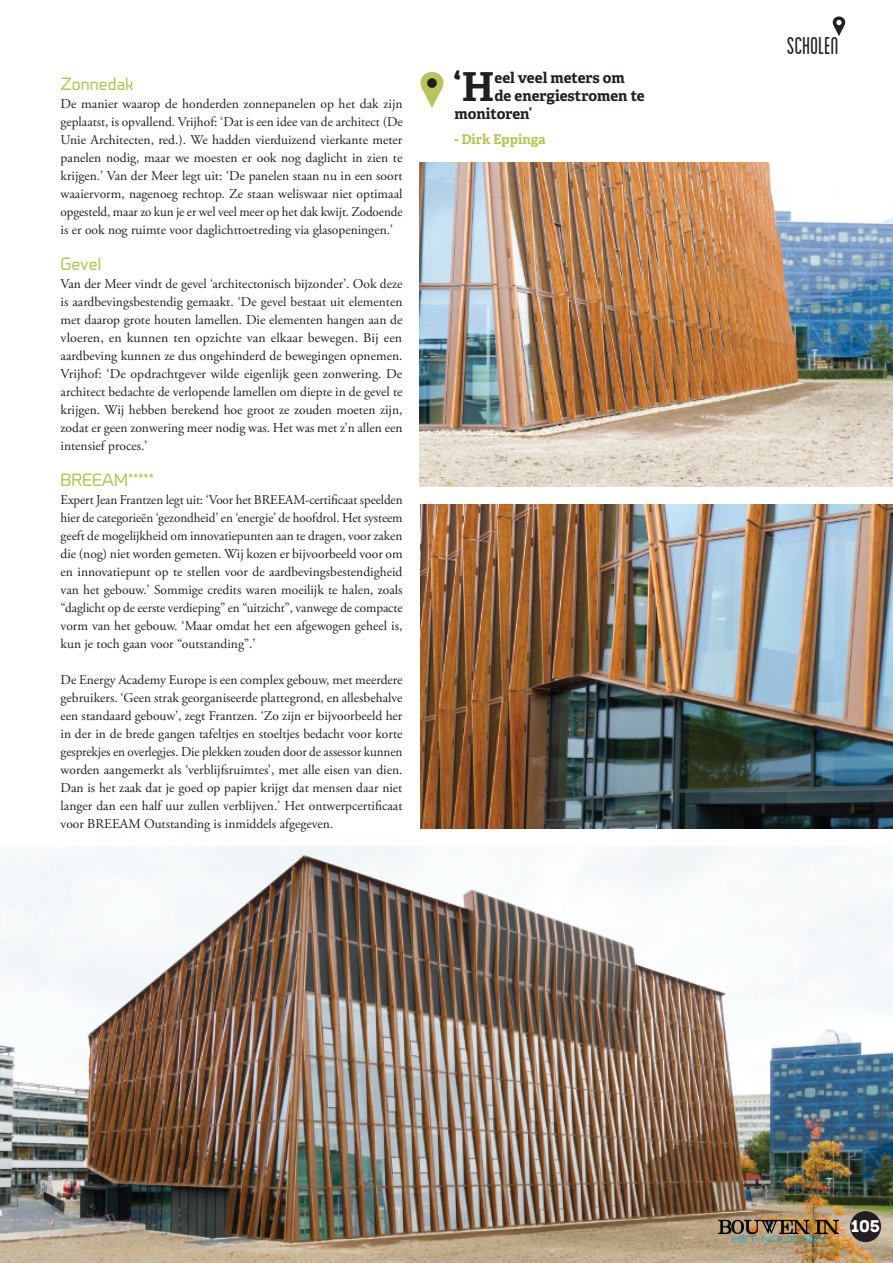
<style>
.page{position:relative;width:893px;height:1263px;background:#fff}
.page>*{position:absolute;margin:0;border:0;box-sizing:border-box;transform-origin:0 0}
.Quotes{font:700 39.9px "Adelle Basic";color:#231f20}
.t1{font:condensed 25.5px "Blanch";color:#231f20}
.t2{font:18px "Archive";color:#fff}
.Article_headings{font:16.5px "Prime";color:#b6c555}
.Quotes-2{font:700 15px "Adelle Basic";color:#231f20}
.Main_Paragraphs{font:13.5px/18px "Adobe Garamond Pro";color:#231f20;text-align:justify}
.Quotes-3{font:700 13.5px "Adelle Basic";color:#b6c555}
</style>
<div class="page">
<img style="left:0;top:846px;width:893px;height:417px">
<img style="left:420px;top:504px;width:473px;height:324px">
<img style="left:419px;top:162px;width:474px;height:324px">
<svg style="left:420px;top:72px;width:23px;height:36px"></svg>
<div style="left:427px;top:78px;width:10px;height:10px;background:#231f20;border-radius:50%"></div>
<svg style="left:833px;top:16px;width:12px;height:20px"></svg>
<svg style="left:836px;top:20px;width:6px;height:5px"></svg>
<img style="left:718px;top:1220px;width:121px;height:22px">
<div style="left:850px;top:1211px;width:31px;height:31px;background:#231f20;border-radius:50%"></div>
<p class="Article_headings" style="left:61px;top:74px;width:74px">Zonnedak</p>
<p class="Main_Paragraphs" style="left:61px;top:95px;width:344px">De manier waarop de honderden zonnepanelen op het dak zijn geplaatst, is opvallend. Vrijhof: ‘Dat is een idee van de architect (De Unie Architecten, red.). We hadden vierduizend vierkante meter panelen nodig, maar we moesten er ook nog daglicht in zien te krijgen.’ Van der Meer legt uit: ‘De panelen staan nu in een soort waaiervorm, nagenoeg rechtop. Ze staan weliswaar niet optimaal opgesteld, maar zo kun je er wel veel meer op het dak kwijt. Zodoende is er ook nog ruimte voor daglichttoetreding via glasopeningen.’</p>
<p class="Article_headings" style="left:61px;top:254px;width:42px">Gevel</p>
<p class="Main_Paragraphs" style="left:61px;top:275px;width:343px">Van der Meer vindt de gevel ‘architectonisch bijzonder’. Ook deze is aardbevingsbestendig gemaakt. ‘De gevel bestaat uit elementen met daarop grote houten lamellen. Die elementen hangen aan de vloeren, en kunnen ten opzichte van elkaar bewegen. Bij een aardbeving kunnen ze dus ongehinderd de bewegingen opnemen.<br>Vrijhof: ‘De opdrachtgever wilde eigenlijk geen zonwering. De architect bedachte de verlopende lamellen om diepte in de gevel te krijgen. Wij hebben berekend hoe groot ze zouden moeten zijn, zodat er geen zonwering meer nodig was. Het was met z’n allen een intensief proces.’</p>
<p class="Article_headings" style="left:61px;top:470px;width:95px">BREEAM*****</p>
<p class="Main_Paragraphs" style="left:61px;top:491px;width:344px">Expert Jean Frantzen legt uit: ‘Voor het BREEAM-certificaat speelden hier de categorieën ‘gezondheid’ en ‘energie’ de hoofdrol. Het systeem geeft de mogelijkheid om innovatiepunten aan te dragen, voor zaken die (nog) niet worden gemeten. Wij kozen er bijvoorbeeld voor om en innovatiepunt op te stellen voor de aardbevingsbestendigheid van het gebouw.’ Sommige credits waren moeilijk te halen, zoals “daglicht op de eerste verdieping” en “uitzicht”, vanwege de compacte vorm van het gebouw. ‘Maar omdat het een afgewogen geheel is, kun je toch gaan voor “outstanding”.’</p>
<p class="Main_Paragraphs" style="left:61px;top:671px;width:344px">De Energy Academy Europe is een complex gebouw, met meerdere gebruikers. ‘Geen strak georganiseerde plattegrond, en allesbehalve een standaard gebouw’, zegt Frantzen. ‘Zo zijn er bijvoorbeeld her in der in de brede gangen tafeltjes en stoeltjes bedacht voor korte gesprekjes en overlegjes. Die plekken zouden door de assessor kunnen worden aangemerkt als ‘verblijfsruimtes’, met alle eisen van dien.<br>Dan is het zaak dat je goed op papier krijgt dat mensen daar niet langer dan een half uur zullen verblijven.’ Het ontwerpcertificaat voor BREEAM Outstanding is inmiddels afgegeven.</p>
<p class="Quotes" style="left:453px;top:62px;width:43px">‘H</p>
<p class="Quotes-2" style="left:494px;top:68px;width:132px">eel veel meters om</p>
<p class="Quotes-2" style="left:494px;top:86px;width:152px">de energiestromen te</p>
<p class="Quotes-2" style="left:454px;top:104px;width:79px">monitoren’</p>
<p class="Quotes-3" style="left:454px;top:131px;width:93px">- Dirk Eppinga</p>
<h2 class="t1" style="left:787px;top:32px;width:53px">SCHOLEN</h2>
<p class="t2" style="left:851px;top:1216px;width:31px">105</p>
</div>
